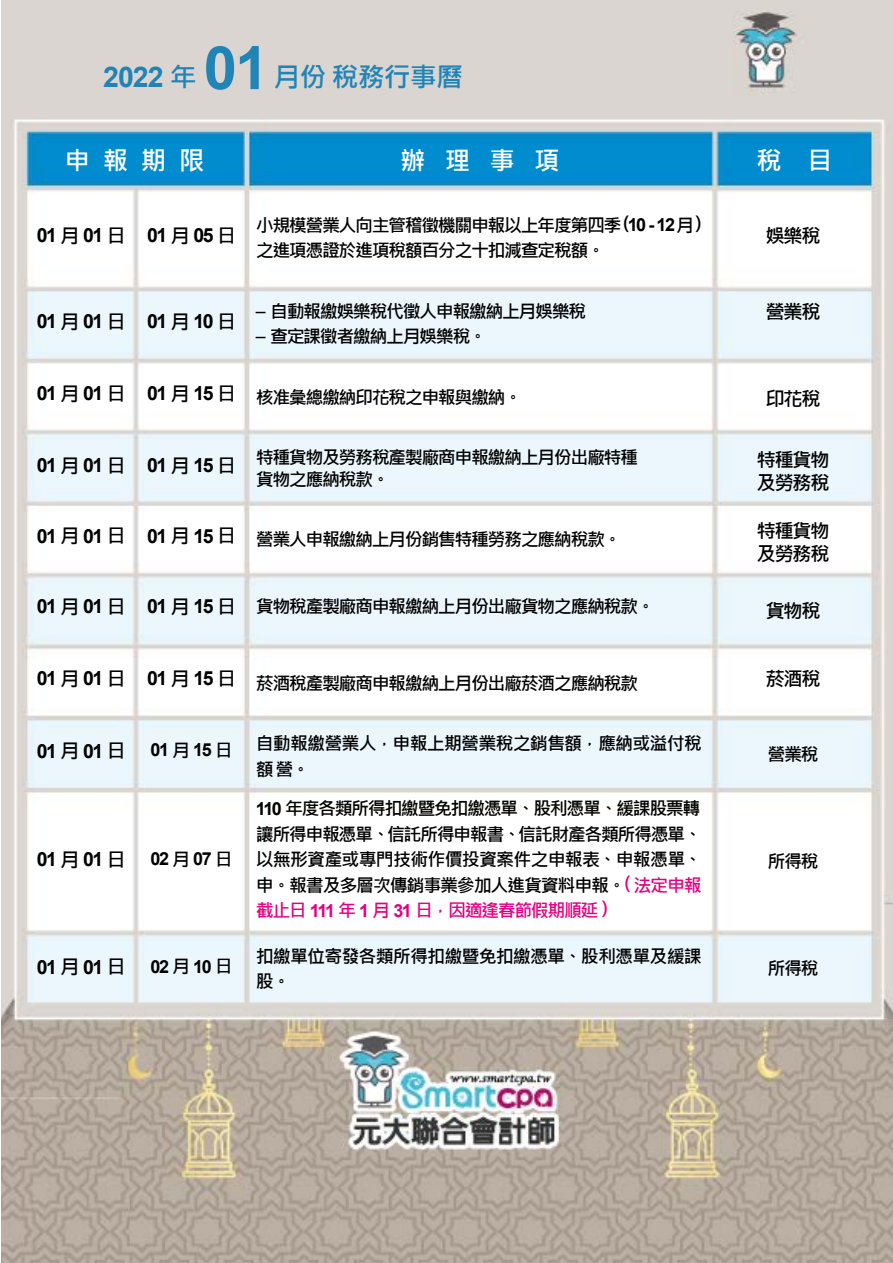
<style>
.page{position:relative;width:893px;height:1263px;background:#fff}
.page>*{position:absolute;margin:0;border:0;box-sizing:border-box;transform-origin:0 0}
.內文標題{font:700 60px "Arial";color:#2084b6}
.內文標題-2{font:700 28.5px "Arial";color:#2084b6}
.內文標題-3{font:700 27px "Microsoft Jheng Hei";letter-spacing:-.03em;color:#2084b6}
.內文標題-4{font:700 25.5px "Microsoft Jheng Hei";color:#fff}
.內文標題-5{font:700 19.5px "Arial";letter-spacing:-.08em;color:#000}
.內文標題-6{font:700 19.5px "Microsoft Jheng Hei";letter-spacing:-.08em;color:#000}
.內文標題-7{font:700 18px/25.5px "Microsoft Jheng Hei";letter-spacing:-.08em;color:#000;text-align:justify}
.內文標題-8{font:700 18px/25.5px "Microsoft Jheng Hei";letter-spacing:-.045em;color:#000}
.內文標題-9{font:700 18px/25.5px "Microsoft Jheng Hei";letter-spacing:-.05em;color:#000}
.內文標題-10{font:700 18px "Arial";letter-spacing:-.08em;color:#000}
.s1{font-family:"Microsoft Jheng Hei";font-size:27px}
.s2{font-family:"Microsoft Jheng Hei"}
.s3{font-family:"Arial"}
.s4{color:#e4007f}
.s5{font-family:"Arial";color:#e4007f}
</style>
<div class="page">
<img style="left:1px;top:0;width:892px;height:1263px">
<p class="內文標題-2" style="left:103px;top:57px;width:95px">2022 <span class="s1">年</span></p>
<p class="內文標題" style="left:204px;top:26px;width:66px">01</p>
<p class="內文標題-3" style="left:273px;top:60px;width:191px">月份 稅務行事曆</p>
<p class="內文標題-4" style="left:64px;top:145px;width:142px">申 報 期 限</p>
<p class="內文標題-4" style="left:400px;top:145px;width:161px">辦 理 事 項</p>
<p class="內文標題-4" style="left:756px;top:145px;width:78px">稅 目</p>
<p class="內文標題-5" style="left:37px;top:221px;width:91px">01<span class="s2">月</span>01<span class="s2">日</span></p>
<p class="內文標題-7" style="left:256px;top:212px;width:448px">小規模營業人向主管稽徵機關申報以上年度第四季(<span class="s3">10 - 12</span>月)</p>
<p class="內文標題-7" style="left:256px;top:238px;width:351px">之進項憑證於進項稅額百分之十扣減查定稅額。</p>
<p class="內文標題-5" style="left:147px;top:221px;width:91px">01<span class="s2">月</span>05<span class="s2">日</span></p>
<p class="內文標題-6" style="left:765px;top:223px;width:57px">娛樂稅</p>
<p class="內文標題-5" style="left:37px;top:308px;width:91px">01<span class="s2">月</span>01<span class="s2">日</span></p>
<p class="內文標題-5" style="left:147px;top:308px;width:91px">01<span class="s2">月</span>10<span class="s2">日</span></p>
<p class="內文標題-7" style="left:256px;top:299px;width:332px">– 自動報繳娛樂稅代徵人申報繳納上月娛樂稅</p>
<p class="內文標題-7" style="left:256px;top:324px;width:233px">– 查定課徵者繳納上月娛樂稅。</p>
<p class="內文標題-6" style="left:765px;top:300px;width:57px">營業稅</p>
<p class="內文標題-5" style="left:37px;top:380px;width:91px">01<span class="s2">月</span>01<span class="s2">日</span></p>
<p class="內文標題-5" style="left:147px;top:380px;width:91px">01<span class="s2">月</span>15<span class="s2">日</span></p>
<p class="內文標題-7" style="left:256px;top:385px;width:268px">核准彙總繳納印花稅之申報與繳納。</p>
<p class="內文標題-6" style="left:765px;top:386px;width:57px">印花稅</p>
<p class="內文標題-5" style="left:37px;top:451px;width:91px">01<span class="s2">月</span>01<span class="s2">日</span></p>
<p class="內文標題-5" style="left:147px;top:451px;width:91px">01<span class="s2">月</span>15<span class="s2">日</span></p>
<p class="內文標題-7" style="left:256px;top:444px;width:384px">特種貨物及勞務稅產製廠商申報繳納上月份出廠特種</p>
<p class="內文標題-7" style="left:256px;top:467px;width:135px">貨物之應納稅款。</p>
<p class="內文標題-6" style="left:756px;top:448px;width:75px">特種貨物</p>
<p class="內文標題-6" style="left:756px;top:470px;width:75px">及勞務稅</p>
<p class="內文標題-5" style="left:37px;top:522px;width:91px">01<span class="s2">月</span>01<span class="s2">日</span></p>
<p class="內文標題-5" style="left:147px;top:522px;width:91px">01<span class="s2">月</span>15<span class="s2">日</span></p>
<p class="內文標題-7" style="left:256px;top:526px;width:367px">營業人申報繳納上月份銷售特種勞務之應納稅款。</p>
<p class="內文標題-6" style="left:756px;top:519px;width:75px">特種貨物</p>
<p class="內文標題-6" style="left:756px;top:541px;width:75px">及勞務稅</p>
<p class="內文標題-5" style="left:37px;top:593px;width:91px">01<span class="s2">月</span>01<span class="s2">日</span></p>
<p class="內文標題-7" style="left:256px;top:593px;width:400px">貨物稅產製廠商申報繳納上月份出廠貨物之應納稅款。</p>
<p class="內文標題-5" style="left:147px;top:593px;width:91px">01<span class="s2">月</span>15<span class="s2">日</span></p>
<p class="內文標題-6" style="left:765px;top:599px;width:57px">貨物稅</p>
<p class="內文標題-5" style="left:37px;top:665px;width:91px">01<span class="s2">月</span>01<span class="s2">日</span></p>
<p class="內文標題-5" style="left:147px;top:665px;width:91px">01<span class="s2">月</span>15<span class="s2">日</span></p>
<p class="內文標題-6" style="left:765px;top:667px;width:57px">菸酒稅</p>
<p class="內文標題-7" style="left:256px;top:671px;width:384px">菸酒稅產製廠商申報繳納上月份出廠菸酒之應納稅款</p>
<p class="內文標題-5" style="left:37px;top:737px;width:91px">01<span class="s2">月</span>01<span class="s2">日</span></p>
<p class="內文標題-10" style="left:151px;top:737px;width:84px">01<span class="s2">月</span>15<span class="s2">日</span></p>
<p class="內文標題-8" style="left:256px;top:731px;width:448px">自動報繳營業人，申報上期營業稅之銷售額，應納或溢付稅額 營。</p>
<p class="內文標題-7" style="left:767px;top:742px;width:53px">營業稅</p>
<p class="內文標題-5" style="left:37px;top:846px;width:91px">01<span class="s2">月</span>01<span class="s2">日</span></p>
<p class="內文標題-10" style="left:151px;top:846px;width:84px">02<span class="s2">月</span>07<span class="s2">日</span></p>
<p class="內文標題-7" style="left:256px;top:796px;width:446px"><span class="s3">110</span> 年度各類所得扣繳暨免扣繳憑單、股利憑單、緩課股票轉</p>
<p class="內文標題-7" style="left:256px;top:821px;width:448px">讓所得申報憑單、信託所得申報書、信託財產各類所得憑單、</p>
<p class="內文標題-7" style="left:256px;top:847px;width:448px">以無形資產或專門技術作價投資案件之申報表、申報憑單、申。報書及多層次傳銷事業參加人進貨資料申報。<sup>(</sup> <span class="s4">法定申報截止日</span> <span class="s5">111</span> <span class="s4">年</span> <span class="s5">1</span> <span class="s4">月</span> <span class="s5">31</span> <span class="s4">日，因適逢春節假期順延 </span><sup>)</sup></p>
<p class="內文標題-7" style="left:767px;top:848px;width:53px">所得稅</p>
<p class="內文標題-5" style="left:37px;top:953px;width:91px">01<span class="s2">月</span>01<span class="s2">日</span></p>
<p class="內文標題-10" style="left:151px;top:953px;width:84px">02<span class="s2">月</span>10<span class="s2">日</span></p>
<p class="內文標題-9" style="left:256px;top:943px;width:448px">扣繳單位寄發各類所得扣繳暨免扣繳憑單、股利憑單及緩課股。</p>
<p class="內文標題-7" style="left:767px;top:956px;width:53px">所得稅</p>
</div>
